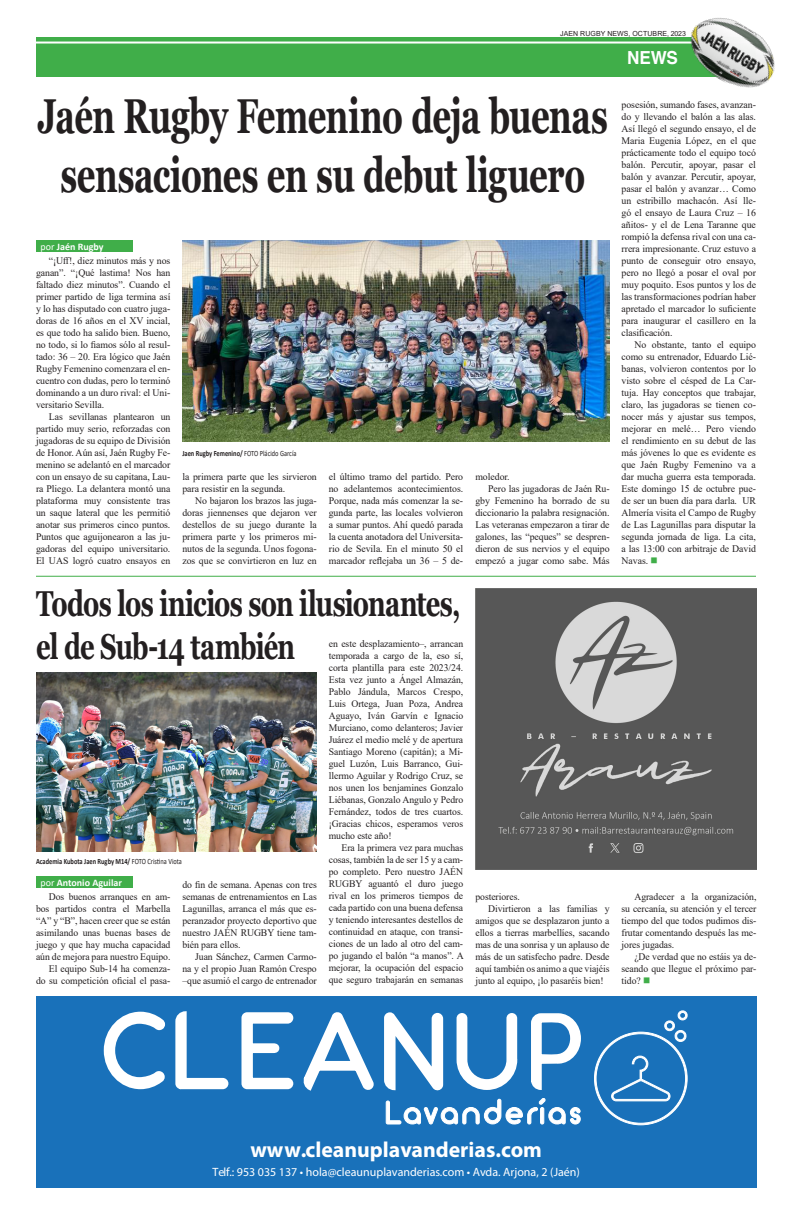
<style>
.page{position:relative;width:792px;height:1224px;background:#fff}
.page>*{position:absolute;margin:0;border:0;box-sizing:border-box;transform-origin:0 0}
.t1{font:700 49px/58.8px "Georgia";letter-spacing:-.015em;color:#231f20;text-align:center;scale:.67 1}
.t2{font:700 36px/43.2px "Georgia";letter-spacing:-.035em;color:#231f20;scale:.71 1}
.t3{font:700 21.8px "Myriad Pro";color:#fff}
.t4{font:700 18px "Helvetica";color:#fff;scale:.95 1}
.t5{font:12px "Myriad Pro";color:#fff}
.t6{font:10px/12px "Times New Roman";letter-spacing:-.005em;color:#231f20;text-align:justify}
.t7{font:700 10px "Calibri";color:#fff}
.t8{font:700 8px "Calibri";color:#231f20;scale:.8 1}
.t9{font:7px "Arial";letter-spacing:.015em;color:#231f20}
.s1{color:#40ae49}
.s2{font-weight:400}
</style>
<div class="page">
<img style="left:475px;top:588px;width:281px;height:282px">
<div style="left:36px;top:38px;width:719px;height:39px;background:#40ae49"></div>
<hr style="left:36px;top:42px;width:720px;height:2px;background:#fff">
<img style="left:678px;top:18px;width:97px;height:70px">
<div style="left:36px;top:240px;width:96px;height:12px;background:#40ae49"></div>
<hr style="left:36px;top:576px;width:720px;height:1px;background:#40ae49">
<div style="left:36px;top:996px;width:720px;height:192px;background:#1971ba"></div>
<svg style="left:103px;top:1011px;width:63px;height:79px"></svg>
<svg style="left:175px;top:1011px;width:54px;height:79px"></svg>
<svg style="left:241px;top:1012px;width:53px;height:78px"></svg>
<svg style="left:303px;top:1013px;width:71px;height:78px"></svg>
<svg style="left:384px;top:1012px;width:197px;height:112px"></svg>
<svg style="left:594px;top:1010px;width:93px;height:115px"></svg>
<img style="left:182px;top:240px;width:428px;height:201px">
<div style="left:36px;top:876px;width:96px;height:12px;background:#40ae49"></div>
<img style="left:36px;top:672px;width:281px;height:180px">
<p class="t9" style="left:560px;top:29px;width:127px">JAEN RUGBY NEWS, OCTUBRE, 2023</p>
<p class="t4" style="left:627px;top:43px;width:55px">NEWS</p>
<p class="t1" style="left:38px;top:87px;width:853px">Jaén Rugby Femenino deja buenas sensaciones en su debut liguero</p>
<p class="t6" style="left:622px;top:98px;width:136px">posesión, sumando fases, avanzan&shy;do y llevando el balón a las alas.<br>Así llegó el segundo ensayo, el de Maria Eugenia López, en el que prácticamente todo el equipo tocó balón. Percutir, apoyar, pasar el balón y avanzar. Percutir, apoyar, pasar el balón y avanzar… Como un estribillo machacón. Así lle&shy;gó el ensayo de Laura Cruz – 16 añitos- y el de Lena Taranne que rompió la defensa rival con una ca&shy;rrera impresionante. Cruz estuvo a punto de conseguir otro ensayo, pero no llegó a posar el oval por muy poquito. Esos puntos y los de las transformaciones podrían haber apretado el marcador lo suficiente para inaugurar el casillero en la clasificación.</p>
<p class="t6" style="left:622px;top:338px;width:136px;text-indent:13px">No obstante, tanto el equipo como su entrenador, Eduardo Lié&shy;banas, volvieron contentos por lo visto sobre el césped de La Car&shy;tuja. Hay conceptos que trabajar, claro, las jugadoras se tienen co&shy;nocer más y ajustar sus tempos, mejorar en melé… Pero viendo el rendimiento en su debut de las más jóvenes lo que es evidente es que Jaén Rugby Femenino va a dar mucha guerra esta temporada.<br>Este domingo 15 de octubre pue&shy;de ser un buen día para darla. UR Almería visita el Campo de Rugby de Las Lagunillas para disputar la segunda jornada de liga. La cita, a las 13:00 con arbitraje de David Navas. <span class="s1">■</span></p>
<p class="t7" style="left:41px;top:239px;width:64px"><span class="s2">por</span> Jaén Rugby</p>
<p class="t6" style="left:36px;top:254px;width:136px;text-indent:13px">“¡Uff!, diez minutos más y nos ganan”. “¡Qué lastima! Nos han faltado diez minutos”. Cuando el primer partido de liga termina así y lo has disputado con cuatro juga&shy;doras de 16 años en el XV incial, es que todo ha salido bien. Bueno, no todo, si lo fiamos sólo al resul&shy;tado: 36 – 20. Era lógico que Jaén Rugby Femenino comenzara el en&shy;cuentro con dudas, pero lo terminó dominando a un duro rival: el Uni&shy;versitario Sevilla.</p>
<p class="t6" style="left:36px;top:410px;width:136px;text-indent:13px">Las sevillanas plantearon un partido muy serio, reforzadas con jugadoras de su equipo de División de Honor. Aún así, Jaén Rugby Fe&shy;menino se adelantó en el marcador con un ensayo de su capitana, Lau&shy;ra Pliego. La delantera montó una plataforma muy consistente tras un saque lateral que les permitió anotar sus primeros cinco puntos.<br>Puntos que aguijonearon a las ju&shy;gadoras del equipo universitario.<br>El UAS logró cuatro ensayos en</p>
<p class="t8" style="left:182px;top:448px;width:144px">Jaen Rugby Femenino/ <span class="s2">FOTO Plácido García</span></p>
<p class="t6" style="left:182px;top:470px;width:136px">la primera parte que les sirvieron para resistir en la segunda.</p>
<p class="t6" style="left:182px;top:494px;width:136px;text-indent:13px">No bajaron los brazos las juga&shy;doras jiennenses que dejaron ver destellos de su juego durante la primera parte y los primeros mi&shy;nutos de la segunda. Unos fogona&shy;zos que se convirtieron en luz en</p>
<p class="t6" style="left:329px;top:470px;width:136px">el último tramo del partido. Pero no adelantemos acontecimientos.<br>Porque, nada más comenzar la se&shy;gunda parte, las locales volvieron a sumar puntos. Ahí quedó parada la cuenta anotadora del Universita&shy;rio de Sevila. En el minuto 50 el marcador reflejaba un 36 – 5 de-</p>
<p class="t6" style="left:475px;top:470px;width:36px">moledor.</p>
<p class="t6" style="left:475px;top:482px;width:136px;text-indent:13px">Pero las jugadoras de Jaén Ru&shy;gby Femenino ha borrado de su diccionario la palabra resignación.<br>Las veteranas empezaron a tirar de galones, las “peques” se despren&shy;dieron de sus nervios y el equipo empezó a jugar como sabe. Más</p>
<p class="t2" style="left:36px;top:582px;width:600px">Todos los inicios son ilusionantes, el de Sub-14 también</p>
<p class="t6" style="left:329px;top:638px;width:136px">en este desplazamiento–, arrancan temporada a cargo de la, eso sí, corta plantilla para este 2023/24.<br>Esta vez junto a Ángel Almazán, Pablo Jándula, Marcos Crespo, Luis Ortega, Juan Poza, Andrea Aguayo, Iván Garvín e Ignacio Murciano, como delanteros; Javier Juárez el medio melé y de apertura Santiago Moreno (capitán); a Mi&shy;guel Luzón, Luis Barranco, Gui&shy;llermo Aguilar y Rodrigo Cruz, se nos unen los benjamines Gonzalo Liébanas, Gonzalo Angulo y Pedro Fernández, todos de tres cuartos. ¡Gracias chicos, esperamos veros mucho este año!</p>
<p class="t6" style="left:329px;top:842px;width:136px;text-indent:13px">Era la primera vez para muchas cosas, también la de ser 15 y a cam&shy;po completo. Pero nuestro JAÉN RUGBY aguantó el duro juego rival en los primeros tiempos de cada partido con una buena defensa y teniendo interesantes destellos de continuidad en ataque, con transi&shy;ciones de un lado al otro del cam&shy;po jugando el balón “a manos”. A mejorar, la ocupación del espacio que seguro trabajarán en semanas</p>
<p class="t8" style="left:36px;top:856px;width:184px">Academia Kubota Jaen Rugby M14/ <span class="s2">FOTO Cristina Viota</span></p>
<p class="t7" style="left:41px;top:875px;width:83px"><span class="s2">por</span> Antonio Aguilar</p>
<p class="t6" style="left:36px;top:890px;width:136px;text-indent:13px">Dos buenos arranques en am&shy;bos partidos contra el Marbella “A” y “B”, hacen creer que se están asimilando unas buenas bases de juego y que hay mucha capacidad aún de mejora para nuestro Equipo.</p>
<p class="t6" style="left:36px;top:962px;width:136px;text-align:right">El equipo Sub-14 ha comenza-<br>do su competición oficial el pasa-</p>
<p class="t6" style="left:182px;top:878px;width:136px">do fin de semana. Apenas con tres semanas de entrenamientos en Las Lagunillas, arranca el más que es&shy;peranzador proyecto deportivo que nuestro JAÉN RUGBY tiene tam&shy;bién para ellos.</p>
<p class="t6" style="left:182px;top:950px;width:136px;text-indent:13px">Juan Sánchez, Carmen Carmo&shy;na y el propio Juan Ramón Crespo –que asumió el cargo de entrenador</p>
<p class="t6" style="left:475px;top:890px;width:46px">posteriores.</p>
<p class="t6" style="left:475px;top:902px;width:136px;text-indent:13px">Divirtieron a las familias y amigos que se desplazaron junto a ellos a tierras marbellíes, sacando mas de una sonrisa y un aplauso de más de un satisfecho padre. Desde aquí también os animo a que viajéis junto al equipo, ¡lo pasaréis bien!</p>
<p class="t6" style="left:622px;top:890px;width:136px;text-indent:13px">Agradecer a la organización, su cercanía, su atención y el tercer tiempo del que todos pudimos dis&shy;frutar comentando después las me&shy;jores jugadas.</p>
<p class="t6" style="left:622px;top:950px;width:136px;text-indent:13px">¿De verdad que no estáis ya de&shy;seando que llegue el próximo par&shy;tido? <span class="s1">■</span></p>
<h3 class="t3" style="left:250px;top:1136px;width:293px">www.cleanuplavanderias.com</h3>
<p class="t5" style="left:212px;top:1165px;width:369px">Telf.: 953 035 137 • hola@cleaunuplavanderias.com • Avda. Arjona, 2 (Jaén)</p>
</div>
